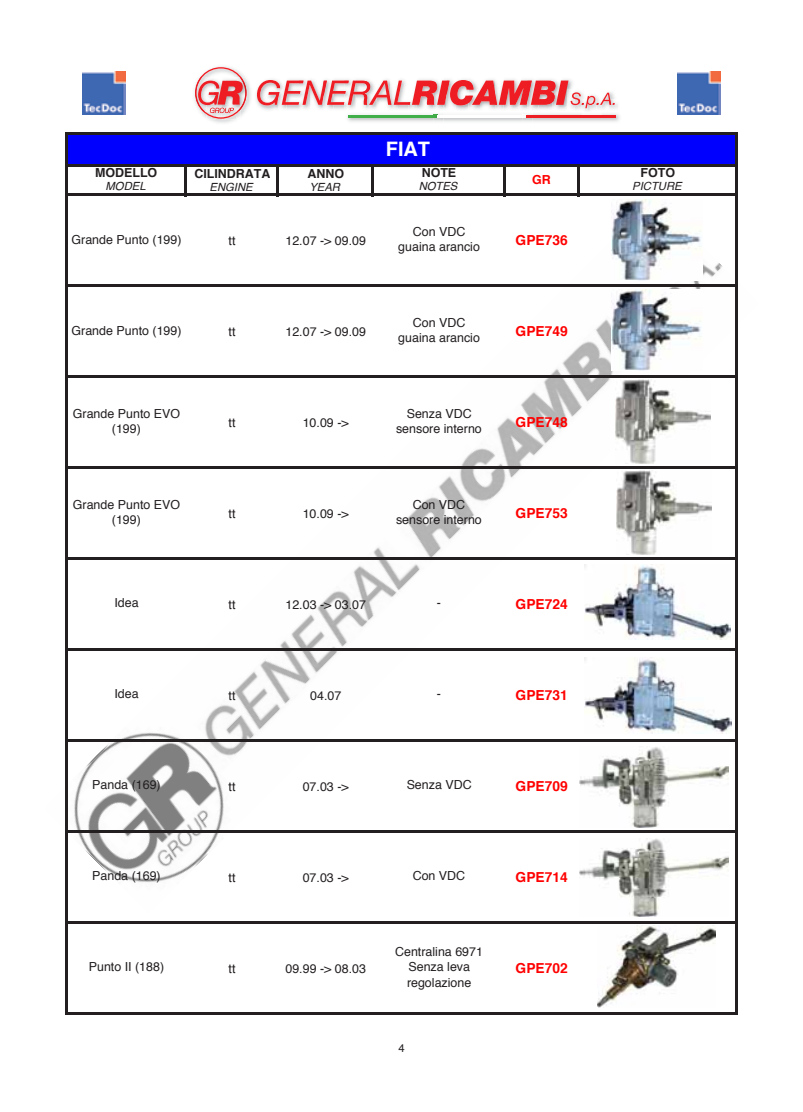
<style>
.page{position:relative;width:803px;height:1112px;background:#fff}
.page>*{position:absolute;margin:0;border:0;box-sizing:border-box;transform-origin:0 0}
.t1{font:700 20px "Helvetica";color:#fff}
.t2{font:700 13.75px "Helvetica";color:#f00}
.t3{font:12.5px/15.5px "Helvetica";color:#231f20;text-align:center}
.t4{font:700 12.5px "Helvetica";color:#231f20}
.t5{font:700 12.5px "Helvetica";color:#f00}
.t6{font:italic 11.25px "Helvetica";color:#231f20}
.t7{font:11.25px "Helvetica";color:#231f20}
</style>
<div class="page">
<img style="left:67px;top:199px;width:668px;height:713px">
<div style="left:66px;top:134px;width:671px;height:32px;background:#00f"></div>
<hr style="left:65px;top:133px;width:2px;height:881px;background:#231f20">
<hr style="left:735px;top:135px;width:3px;height:879px;background:#231f20">
<hr style="left:184px;top:167px;width:3px;height:29px;background:#231f20">
<hr style="left:276px;top:167px;width:3px;height:29px;background:#231f20">
<hr style="left:372px;top:167px;width:2px;height:29px;background:#231f20">
<hr style="left:503px;top:167px;width:2px;height:29px;background:#231f20">
<hr style="left:577px;top:167px;width:2px;height:29px;background:#231f20">
<hr style="left:67px;top:133px;width:671px;height:2px;background:#231f20">
<hr style="left:67px;top:164px;width:671px;height:3px;background:#231f20">
<hr style="left:67px;top:194px;width:671px;height:2px;background:#231f20">
<hr style="left:67px;top:284px;width:671px;height:3px;background:#231f20">
<hr style="left:67px;top:375px;width:671px;height:3px;background:#231f20">
<hr style="left:67px;top:466px;width:671px;height:3px;background:#231f20">
<hr style="left:67px;top:557px;width:671px;height:3px;background:#231f20">
<hr style="left:67px;top:648px;width:671px;height:2px;background:#231f20">
<hr style="left:67px;top:739px;width:671px;height:2px;background:#231f20">
<hr style="left:67px;top:830px;width:671px;height:2px;background:#231f20">
<hr style="left:67px;top:921px;width:671px;height:2px;background:#231f20">
<hr style="left:67px;top:1012px;width:671px;height:2px;background:#231f20">
<img style="left:584px;top:564px;width:146px;height:75px">
<img style="left:597px;top:925px;width:119px;height:82px">
<img style="left:579px;top:746px;width:150px;height:81px">
<img style="left:579px;top:838px;width:150px;height:78px">
<img style="left:584px;top:657px;width:147px;height:76px">
<img style="left:616px;top:380px;width:94px;height:83px">
<img style="left:612px;top:290px;width:91px;height:81px">
<img style="left:617px;top:470px;width:94px;height:84px">
<img style="left:612px;top:200px;width:91px;height:81px">
<img style="left:678px;top:72px;width:42px;height:42px">
<img style="left:83px;top:72px;width:42px;height:42px">
<svg style="left:257px;top:80px;width:363px;height:42px"></svg>
<hr style="left:526px;top:115px;width:89px;height:3px;background:#ee1d23">
<svg style="left:195px;top:67px;width:52px;height:53px"></svg>
<h1 class="t1" style="left:386px;top:131px;width:46px">FIAT</h1>
<p class="t4" style="left:95px;top:161px;width:64px">MODELLO</p>
<p class="t4" style="left:422px;top:161px;width:36px">NOTE</p>
<p class="t4" style="left:640px;top:161px;width:36px">FOTO</p>
<p class="t4" style="left:194px;top:162px;width:78px">CILINDRATA</p>
<p class="t4" style="left:307px;top:162px;width:38px">ANNO</p>
<p class="t6" style="left:210px;top:178px;width:45px">ENGINE</p>
<p class="t6" style="left:309px;top:178px;width:32px">YEAR</p>
<p class="t5" style="left:532px;top:168px;width:20px">GR</p>
<p class="t6" style="left:106px;top:177px;width:42px">MODEL</p>
<p class="t6" style="left:419px;top:177px;width:40px">NOTES</p>
<p class="t6" style="left:632px;top:177px;width:51px">PICTURE</p>
<p class="t3" style="left:72px;top:231px;width:112px">Grande Punto (199)</p>
<p class="t3" style="left:72px;top:322px;width:112px">Grande Punto (199)</p>
<p class="t3" style="left:398px;top:223px;width:83px">Con VDC guaina arancio</p>
<p class="t3" style="left:229px;top:232px;width:8px">tt</p>
<p class="t3" style="left:285px;top:232px;width:82px">12.07 -&gt; 09.09</p>
<p class="t2" style="left:516px;top:228px;width:54px">GPE736</p>
<p class="t3" style="left:398px;top:314px;width:83px">Con VDC guaina arancio</p>
<p class="t3" style="left:229px;top:323px;width:8px">tt</p>
<p class="t3" style="left:285px;top:323px;width:82px">12.07 -&gt; 09.09</p>
<p class="t2" style="left:516px;top:319px;width:54px">GPE749</p>
<p class="t3" style="left:73px;top:405px;width:109px">Grande Punto EVO (199)</p>
<p class="t3" style="left:396px;top:405px;width:87px">Senza VDC sensore interno</p>
<p class="t3" style="left:229px;top:414px;width:8px">tt</p>
<p class="t3" style="left:303px;top:414px;width:48px">10.09 -&gt;</p>
<p class="t2" style="left:516px;top:410px;width:54px">GPE748</p>
<p class="t3" style="left:73px;top:496px;width:109px">Grande Punto EVO (199)</p>
<p class="t3" style="left:396px;top:496px;width:87px">Con VDC sensore interno</p>
<p class="t3" style="left:229px;top:505px;width:8px">tt</p>
<p class="t3" style="left:303px;top:505px;width:48px">10.09 -&gt;</p>
<p class="t2" style="left:516px;top:501px;width:54px">GPE753</p>
<p class="t3" style="left:114px;top:594px;width:26px">Idea</p>
<p class="t3" style="left:437px;top:594px;width:6px">-</p>
<p class="t3" style="left:229px;top:596px;width:8px">tt</p>
<p class="t3" style="left:285px;top:596px;width:82px">12.03 -&gt; 03.07</p>
<p class="t2" style="left:516px;top:592px;width:54px">GPE724</p>
<p class="t3" style="left:114px;top:685px;width:26px">Idea</p>
<p class="t3" style="left:92px;top:776px;width:70px">Panda (169)</p>
<p class="t3" style="left:229px;top:687px;width:8px">tt</p>
<p class="t3" style="left:310px;top:687px;width:33px">04.07</p>
<p class="t2" style="left:516px;top:683px;width:54px">GPE731</p>
<p class="t3" style="left:437px;top:685px;width:6px">-</p>
<p class="t3" style="left:407px;top:776px;width:67px">Senza VDC</p>
<p class="t3" style="left:229px;top:777px;width:8px">tt</p>
<p class="t3" style="left:303px;top:777px;width:48px">07.03 -&gt;</p>
<p class="t2" style="left:516px;top:773px;width:54px">GPE709</p>
<p class="t3" style="left:92px;top:867px;width:70px">Panda (169)</p>
<p class="t3" style="left:413px;top:867px;width:54px">Con VDC</p>
<p class="t3" style="left:229px;top:868px;width:8px">tt</p>
<p class="t3" style="left:303px;top:868px;width:48px">07.03 -&gt;</p>
<p class="t2" style="left:516px;top:864px;width:54px">GPE714</p>
<p class="t3" style="left:89px;top:958px;width:77px">Punto II (188)</p>
<p class="t3" style="left:395px;top:943px;width:89px">Centralina 6971<br>Senza leva regolazione</p>
<p class="t3" style="left:229px;top:959px;width:8px">tt</p>
<p class="t3" style="left:285px;top:959px;width:82px">09.99 -&gt; 08.03</p>
<p class="t2" style="left:516px;top:955px;width:54px">GPE702</p>
<p class="t7" style="left:398px;top:1038px;width:8px">4</p>
</div>
